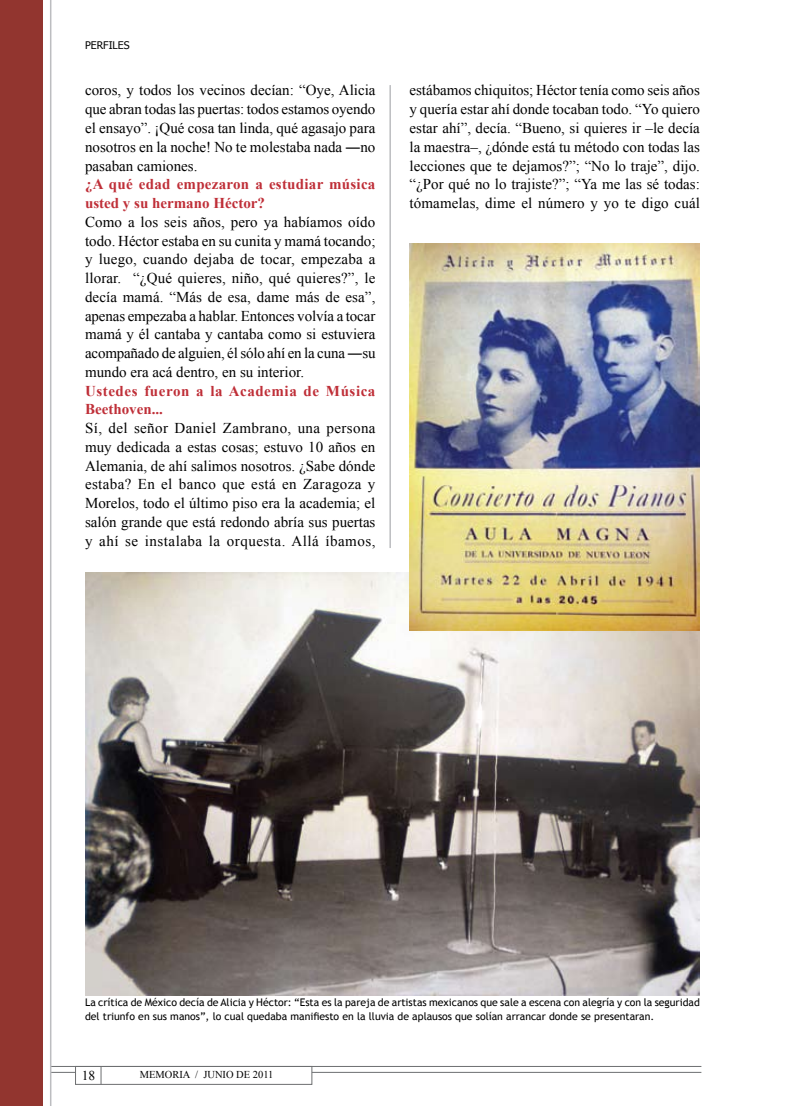
<style>
.page{position:relative;width:808px;height:1106px;background:#fff}
.page>*{position:absolute;margin:0;border:0;box-sizing:border-box;transform-origin:0 0}
.t1{font:15px/18.8px "Times New Roman";color:#000;text-align:justify}
.t2{font:700 15px/18.8px "Times New Roman";letter-spacing:.015em;color:#bf2f38}
.t3{font:700 15px/18.8px "Times New Roman";letter-spacing:.04em;color:#bf2f38}
.t4{font:13.5px "Times New Roman";color:#000}
.t5{font:10.5px/13.5px "Trebuchet MS";color:#000}
.t6{font:10.5px "Times New Roman";color:#000}
.t7{font:10.5px "Tahoma";color:#000}
</style>
<div class="page">
<div style="left:0;top:0;width:43px;height:1106px;background:#92352f"></div>
<hr style="left:51px;top:1072px;width:650px;height:1px;background:#6d6f71">
<div style="left:75px;top:1066px;width:237px;height:18px;background:#fff"></div>
<hr style="left:51px;top:1066px;width:650px;height:1px;background:#6d6f71">
<svg style="left:101px;top:1067px;width:1px;height:17px"></svg>
<hr style="left:50px;top:0;width:1px;height:1106px;background:#bcbdc0">
<hr style="left:389px;top:85px;width:2px;height:463px;background:#bcbdc0">
<img style="left:85px;top:572px;width:615px;height:423px">
<img style="left:410px;top:243px;width:290px;height:388px">
<p class="t7" style="left:85px;top:38px;width:46px">PERFILES</p>
<p class="t1" style="left:85px;top:81px;width:292px">coros, y todos los vecinos decían: “Oye, Alicia que abran todas las puertas: todos estamos oyendo el ensayo”. ¡Qué cosa tan linda, qué agasajo para nosotros en la noche! No te molestaba nada ―no pasaban camiones.</p>
<p class="t2" style="left:85px;top:174px;width:292px">¿A qué edad empezaron a estudiar música usted y su hermano Héctor?</p>
<p class="t1" style="left:85px;top:212px;width:292px">Como a los seis años, pero ya habíamos oído todo. Héctor estaba en su cunita y mamá tocando; y luego, cuando dejaba de tocar, empezaba a llorar. “¿Qué quieres, niño, qué quieres?”, le decía mamá. “Más de esa, dame más de esa”, apenas empezaba a hablar. Entonces volvía a tocar mamá y él cantaba y cantaba como si estuviera acompañado de alguien, él sólo ahí en la cuna ―su mundo era acá dentro, en su interior.</p>
<p class="t3" style="left:85px;top:381px;width:292px">Ustedes fueron a la Academia de Música<br>Beethoven...</p>
<p class="t1" style="left:85px;top:418px;width:292px">Sí, del señor Daniel Zambrano, una persona muy dedicada a estas cosas; estuvo 10 años en Alemania, de ahí salimos nosotros. ¿Sabe dónde estaba? En el banco que está en Zaragoza y Morelos, todo el último piso era la academia; el salón grande que está redondo abría sus puertas y ahí se instalaba la orquesta. Allá íbamos,</p>
<p class="t1" style="left:410px;top:81px;width:292px">estábamos chiquitos; Héctor tenía como seis años y quería estar ahí donde tocaban todo. “Yo quiero estar ahí”, decía. “Bueno, si quieres ir –le decía la maestra–, ¿dónde está tu método con todas las lecciones que te dejamos?”; “No lo traje”, dijo. “¿Por qué no lo trajiste?”; “Ya me las sé todas: tómamelas, dime el número y yo te digo cuál</p>
<p class="t5" style="left:85px;top:996px;width:616px">La crítica de México decía de Alicia y Héctor: “Esta es la pareja de artistas mexicanos que sale a escena con alegría y con la seguridad del triunfo en sus manos”, lo cual quedaba manifiesto en la lluvia de aplausos que solían arrancar donde se presentaran.</p>
<p class="t4" style="left:82px;top:1066px;width:15px">18</p>
<p class="t6" style="left:140px;top:1067px;width:135px">MEMORIA / JUNIO DE 2011</p>
</div>
